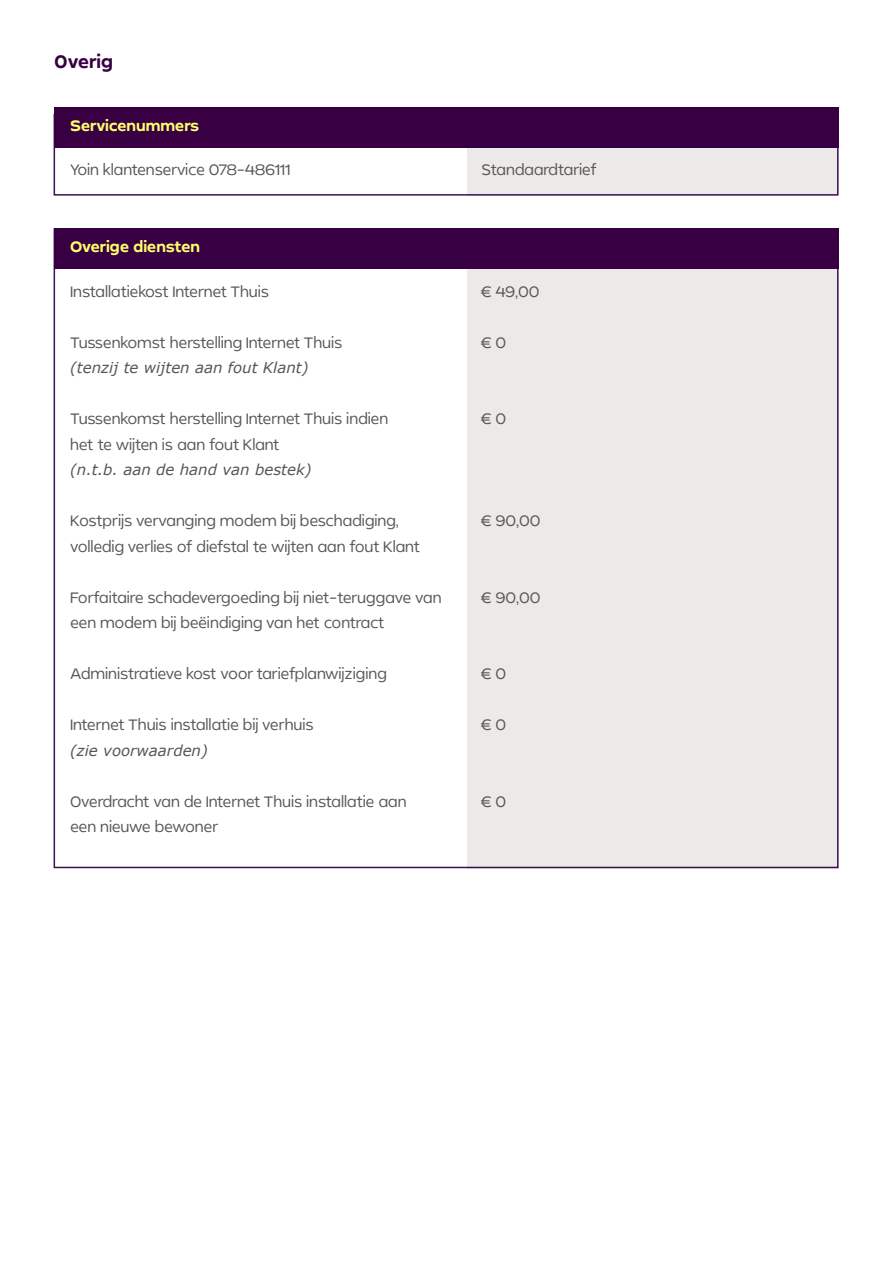
<style>
.page{position:relative;width:893px;height:1263px;background:#fff}
.page>*{position:absolute;margin:0;border:0;box-sizing:border-box;transform-origin:0 0}
.t1{font:700 18px "Byrd";letter-spacing:-.01em;color:#380043}
.t2{font:300 15px/25.5px "Byrd";letter-spacing:-.02em;color:#575756}
.t3{font:italic 15px "Verdana";color:#575756}
.t4{font:700 15px "Byrd";letter-spacing:-.01em;color:#ffff6c}
</style>
<div class="page">
<div style="left:467px;top:107px;width:371px;height:89px;background:#ece9e9"></div>
<div style="left:54px;top:114px;width:784px;height:82px;border:2px solid #3b1151"></div>
<div style="left:54px;top:107px;width:784px;height:40px;background:#380043"></div>
<div style="left:467px;top:228px;width:371px;height:640px;background:#ece9e9"></div>
<div style="left:54px;top:228px;width:784px;height:41px;background:#380043"></div>
<p class="t1" style="left:54px;top:49px;width:60px">0verig</p>
<p class="t4" style="left:70px;top:115px;width:131px">Servicenummers</p>
<p class="t2" style="left:70px;top:156px;width:222px">Yoin klantenservice 078-486111</p>
<p class="t4" style="left:70px;top:236px;width:131px">Overige diensten</p>
<p class="t2" style="left:70px;top:278px;width:201px">Installatiekost Internet Thuis</p>
<p class="t2" style="left:70px;top:329px;width:274px">Tussenkomst herstelling Internet Thuis</p>
<p class="t3" style="left:70px;top:358px;width:240px">(tenzij te wijten aan fout Klant)</p>
<p class="t2" style="left:70px;top:405px;width:320px">Tussenkomst herstelling Internet Thuis indien het te wijten is aan fout Klant</p>
<p class="t3" style="left:70px;top:460px;width:243px">(n.t.b. aan de hand van bestek)</p>
<p class="t2" style="left:70px;top:507px;width:352px">Kostprijs vervanging modem bij beschadiging, volledig verlies of diefstal te wijten aan fout Klant</p>
<p class="t2" style="left:70px;top:584px;width:373px">Forfaitaire schadevergoeding bij niet-teruggave van een modem bij beëindiging van het contract</p>
<p class="t2" style="left:70px;top:660px;width:318px">Administratieve kost voor tariefplanwijziging</p>
<p class="t2" style="left:70px;top:711px;width:245px">Internet Thuis installatie bij verhuis</p>
<p class="t3" style="left:70px;top:741px;width:139px">(zie voorwaarden)</p>
<p class="t2" style="left:70px;top:788px;width:338px">Overdracht van de Internet Thuis installatie aan een nieuwe bewoner</p>
<p class="t2" style="left:482px;top:156px;width:117px">Standaardtarief</p>
<p class="t2" style="left:482px;top:278px;width:60px">€ 49,00</p>
<p class="t2" style="left:482px;top:329px;width:26px">€ 0</p>
<p class="t2" style="left:482px;top:405px;width:26px">€ 0</p>
<p class="t2" style="left:482px;top:507px;width:61px">€ 90,00</p>
<p class="t2" style="left:482px;top:584px;width:61px">€ 90,00</p>
<p class="t2" style="left:482px;top:660px;width:26px">€ 0</p>
<p class="t2" style="left:482px;top:711px;width:26px">€ 0</p>
<p class="t2" style="left:482px;top:788px;width:26px">€ 0</p>
</div>
